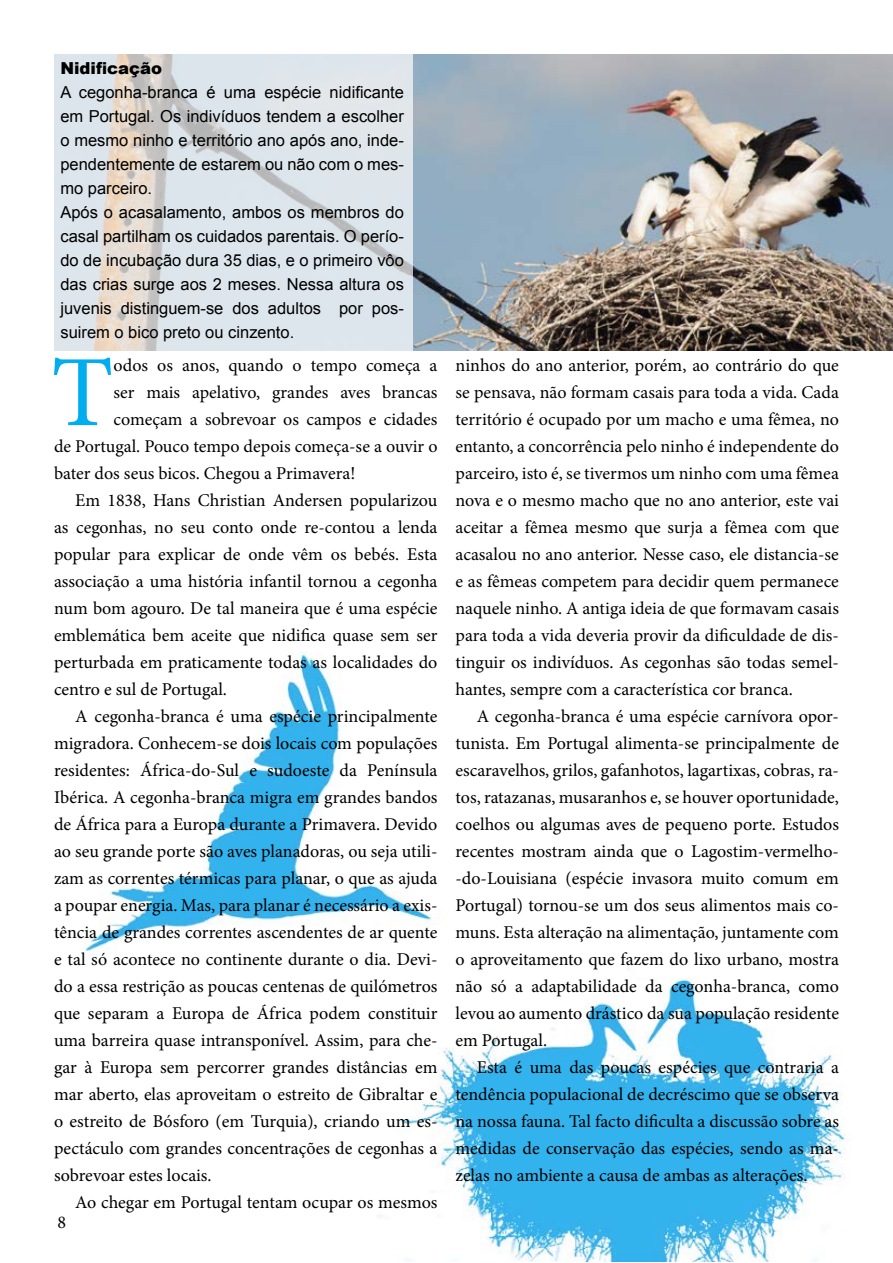
<style>
.page{position:relative;width:893px;height:1263px;background:#fff}
.page>*{position:absolute;margin:0;border:0;box-sizing:border-box;transform-origin:0 0}
.t1{font:101.1px "Minion Pro";color:#00aeef}
.t2{font:18px/27px "Minion Pro";color:#000;text-align:justify}
.t3{font:16.5px/24px "Arial";color:#000}
.t4{font:900 16.5px "Arial";color:#000}
</style>
<div class="page">
<img style="left:412px;top:54px;width:481px;height:296px">
<img style="left:83px;top:651px;width:762px;height:610px">
<svg style="left:54px;top:54px;width:358px;height:297px;background:#dce1e4"></svg>
<p class="t4" style="left:60px;top:56px;width:103px">Nidificação</p>
<p class="t3" style="left:60px;top:80px;width:345px">A cegonha-branca é uma espécie nidificante em Portugal. Os indivíduos tendem a escolher o mesmo ninho e território ano após ano, inde&shy;pendentemente de estarem ou não com o mes&shy;mo parceiro.<br>Após o acasalamento, ambos os membros do casal partilham os cuidados parentais. O perío&shy;do de incubação dura 35 dias, e o primeiro vôo das crias surge aos 2 meses. Nessa altura os juvenis distinguem-se dos adultos por pos&shy;suirem o bico preto ou cinzento.</p>
<h1 class="t1" style="left:51px;top:325px;width:64px">T</h1>
<p class="t2" style="left:114px;top:352px;width:325px">odos os anos, quando o tempo começa a</p>
<p class="t2" style="left:114px;top:379px;width:325px">ser mais apelativo, grandes aves brancas</p>
<p class="t2" style="left:114px;top:406px;width:325px">começam a sobrevoar os campos e cidades</p>
<p class="t2" style="left:54px;top:433px;width:385px">de Portugal. Pouco tempo depois começa-se a ouvir o</p>
<p class="t2" style="left:54px;top:460px;width:303px">bater dos seus bicos. Chegou a Primavera!</p>
<p class="t2" style="left:75px;top:487px;width:364px">Em 1838, Hans Christian Andersen popularizou</p>
<p class="t2" style="left:54px;top:514px;width:385px">as cegonhas, no seu conto onde re-contou a lenda</p>
<p class="t2" style="left:54px;top:541px;width:385px">popular para explicar de onde vêm os bebés. Esta</p>
<p class="t2" style="left:54px;top:568px;width:385px">associação a uma história infantil tornou a cegonha</p>
<p class="t2" style="left:54px;top:595px;width:385px">num bom agouro. De tal maneira que é uma espécie</p>
<p class="t2" style="left:54px;top:622px;width:385px">emblemática bem aceite que nidifica quase sem ser</p>
<p class="t2" style="left:54px;top:649px;width:385px">perturbada em praticamente todas as localidades do</p>
<p class="t2" style="left:54px;top:676px;width:175px">centro e sul de Portugal.</p>
<p class="t2" style="left:75px;top:703px;width:364px">A cegonha-branca é uma espécie principalmente</p>
<p class="t2" style="left:54px;top:730px;width:385px">migradora. Conhecem-se dois locais com populações</p>
<p class="t2" style="left:54px;top:757px;width:385px">residentes: África-do-Sul e sudoeste da Península</p>
<p class="t2" style="left:54px;top:784px;width:385px">Ibérica. A cegonha-branca migra em grandes bandos</p>
<p class="t2" style="left:54px;top:811px;width:385px">de África para a Europa durante a Primavera. Devido</p>
<p class="t2" style="left:54px;top:838px;width:385px">ao seu grande porte são aves planadoras, ou seja utili-</p>
<p class="t2" style="left:54px;top:865px;width:385px">zam as correntes térmicas para planar, o que as ajuda</p>
<p class="t2" style="left:54px;top:892px;width:385px">a poupar energia. Mas, para planar é necessário a exis-</p>
<p class="t2" style="left:54px;top:919px;width:385px">tência de grandes correntes ascendentes de ar quente</p>
<p class="t2" style="left:54px;top:946px;width:385px">e tal só acontece no continente durante o dia. Devi-</p>
<p class="t2" style="left:54px;top:973px;width:385px">do a essa restrição as poucas centenas de quilómetros</p>
<p class="t2" style="left:54px;top:1000px;width:385px">que separam a Europa de África podem constituir</p>
<p class="t2" style="left:54px;top:1027px;width:385px">uma barreira quase intransponível. Assim, para che-</p>
<p class="t2" style="left:54px;top:1054px;width:385px">gar à Europa sem percorrer grandes distâncias em</p>
<p class="t2" style="left:54px;top:1081px;width:385px">mar aberto, elas aproveitam o estreito de Gibraltar e</p>
<p class="t2" style="left:54px;top:1108px;width:385px">o estreito de Bósforo (em Turquia), criando um es-</p>
<p class="t2" style="left:54px;top:1135px;width:385px">pectáculo com grandes concentrações de cegonhas a</p>
<p class="t2" style="left:54px;top:1162px;width:159px">sobrevoar estes locais.</p>
<p class="t2" style="left:75px;top:1189px;width:364px">Ao chegar em Portugal tentam ocupar os mesmos</p>
<p class="t2" style="left:57px;top:1209px;width:10px">8</p>
<p class="t2" style="left:455px;top:352px;width:385px">ninhos do ano anterior, porém, ao contrário do que se pensava, não formam casais para toda a vida. Cada território é ocupado por um macho e uma fêmea, no entanto, a concorrência pelo ninho é independente do parceiro, isto é, se tivermos um ninho com uma fêmea nova e o mesmo macho que no ano anterior, este vai aceitar a fêmea mesmo que surja a fêmea com que acasalou no ano anterior. Nesse caso, ele distancia-se e as fêmeas competem para decidir quem permanece naquele ninho. A antiga ideia de que formavam casais para toda a vida deveria provir da dificuldade de dis&shy;tinguir os indivíduos. As cegonhas são todas semel&shy;hantes, sempre com a característica cor branca.</p>
<p class="t2" style="left:455px;top:703px;width:385px;text-indent:21px">A cegonha-branca é uma espécie carnívora opor&shy;tunista. Em Portugal alimenta-se principalmente de escaravelhos, grilos, gafanhotos, lagartixas, cobras, ra&shy;tos, ratazanas, musaranhos e, se houver oportunidade, coelhos ou algumas aves de pequeno porte. Estudos recentes mostram ainda que o Lagostim-vermelho--do-Louisiana (espécie invasora muito comum em Portugal) tornou-se um dos seus alimentos mais co&shy;muns. Esta alteração na alimentação, juntamente com o aproveitamento que fazem do lixo urbano, mostra não só a adaptabilidade da cegonha-branca, como levou ao aumento drástico da sua população residente em Portugal.</p>
<p class="t2" style="left:455px;top:1054px;width:385px;text-indent:21px">Esta é uma das poucas espécies que contraria a tendência populacional de decréscimo que se observa na nossa fauna. Tal facto dificulta a discussão sobre as medidas de conservação das espécies, sendo as ma&shy;zelas no ambiente a causa de ambas as alterações.</p>
</div>
